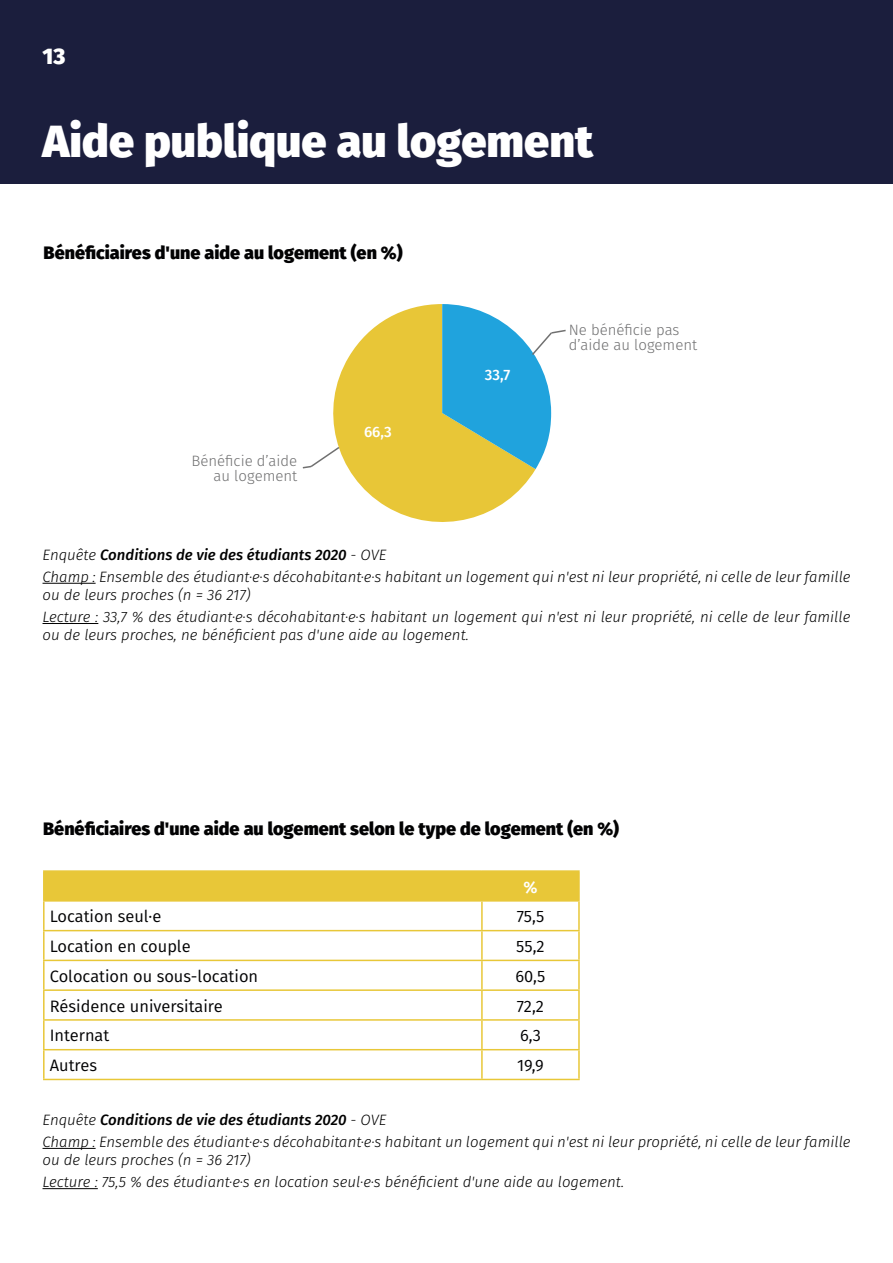
<style>
.page{position:relative;width:893px;height:1263px;background:#fff}
.page>*{position:absolute;margin:0;border:0;box-sizing:border-box;transform-origin:0 0}
.t1{font:800 45px "Fira Sans";color:#fff}
.t2{font:800 22.5px "Fira Sans";color:#fff}
.t3{font:800 18px "Fira Sans";color:#020203}
.t4{font:16.5px "Fira Sans";color:#020203}
.t5{font:600 16.5px "Fira Sans";color:#fff}
.t6{font:italic 300 15px/22.2px "Fira Sans";color:#000}
.t7{font:300 15px/15px "Fira Sans";color:#707071}
.t8{font:500 15px "Fira Sans";color:#fff}
.s1{font-weight:500}
</style>
<div class="page">
<div style="left:0;top:0;width:893px;height:184px;background:#1b1e3d"></div>
<hr style="left:43px;top:583px;width:53px;height:1px;background:#000">
<hr style="left:43px;top:623px;width:55px;height:1px;background:#000">
<svg style="left:333px;top:304px;width:203px;height:218px;fill:#e8c637"></svg>
<svg style="left:442px;top:304px;width:124px;height:165px"></svg>
<svg style="left:302px;top:445px;width:39px;height:24px"></svg>
<hr style="left:43px;top:1148px;width:53px;height:1px;background:#000">
<hr style="left:43px;top:1188px;width:55px;height:1px;background:#000">
<div style="left:45px;top:872px;width:533px;height:28px;background:#e8c738"></div>
<hr style="left:43px;top:901px;width:2px;height:29px;background:#e8c738">
<hr style="left:481px;top:901px;width:2px;height:29px;background:#e8c738">
<hr style="left:578px;top:901px;width:2px;height:29px;background:#e8c738">
<hr style="left:43px;top:930px;width:439px;height:1px;background:#e8c738">
<hr style="left:43px;top:931px;width:2px;height:29px;background:#e8c738">
<hr style="left:482px;top:930px;width:98px;height:1px;background:#e8c738">
<hr style="left:481px;top:931px;width:2px;height:29px;background:#e8c738">
<hr style="left:578px;top:931px;width:2px;height:29px;background:#e8c738">
<hr style="left:43px;top:960px;width:439px;height:1px;background:#e8c738">
<hr style="left:43px;top:961px;width:2px;height:28px;background:#e8c738">
<hr style="left:482px;top:960px;width:98px;height:1px;background:#e8c738">
<hr style="left:481px;top:961px;width:2px;height:28px;background:#e8c738">
<hr style="left:578px;top:961px;width:2px;height:28px;background:#e8c738">
<hr style="left:43px;top:989px;width:439px;height:2px;background:#e8c738">
<hr style="left:43px;top:991px;width:2px;height:28px;background:#e8c738">
<hr style="left:482px;top:989px;width:98px;height:2px;background:#e8c738">
<hr style="left:481px;top:991px;width:2px;height:28px;background:#e8c738">
<hr style="left:578px;top:991px;width:2px;height:28px;background:#e8c738">
<hr style="left:43px;top:1019px;width:439px;height:2px;background:#e8c738">
<hr style="left:43px;top:1021px;width:2px;height:28px;background:#e8c738">
<hr style="left:482px;top:1019px;width:98px;height:2px;background:#e8c738">
<hr style="left:481px;top:1021px;width:2px;height:28px;background:#e8c738">
<hr style="left:578px;top:1021px;width:2px;height:28px;background:#e8c738">
<hr style="left:43px;top:1049px;width:439px;height:1px;background:#e8c738">
<hr style="left:43px;top:1050px;width:2px;height:29px;background:#e8c738">
<hr style="left:482px;top:1049px;width:98px;height:1px;background:#e8c738">
<hr style="left:481px;top:1050px;width:2px;height:29px;background:#e8c738">
<hr style="left:578px;top:1050px;width:2px;height:29px;background:#e8c738">
<hr style="left:43px;top:1079px;width:439px;height:1px;background:#e8c738">
<hr style="left:482px;top:1079px;width:98px;height:1px;background:#e8c738">
<hr style="left:43px;top:870px;width:439px;height:2px;background:#e8c738">
<hr style="left:43px;top:872px;width:2px;height:28px;background:#e8c738">
<hr style="left:482px;top:870px;width:98px;height:2px;background:#e8c738">
<hr style="left:481px;top:872px;width:2px;height:28px;background:#e8c738">
<hr style="left:578px;top:872px;width:2px;height:28px;background:#e8c738">
<hr style="left:43px;top:900px;width:439px;height:2px;background:#e8c738">
<hr style="left:482px;top:900px;width:98px;height:2px;background:#e8c738">
<h2 class="t2" style="left:43px;top:36px;width:24px">13</h2>
<h1 class="t1" style="left:43px;top:101px;width:552px">Aide publique au logement</h1>
<p class="t3" style="left:44px;top:237px;width:360px">Bénéficiaires d'une aide au logement (en %)</p>
<p class="t7" style="left:191px;top:453px;width:107px;text-align:right">Bénéficie d’aide au logement</p>
<p class="t8" style="left:364px;top:420px;width:29px">66,3</p>
<p class="t8" style="left:485px;top:362px;width:27px">33,7</p>
<p class="t7" style="left:569px;top:322px;width:130px">Ne bénéficie pas d’aide au logement</p>
<p class="t6" style="left:43px;top:543px;width:809px">Enquête <span class="s1">Conditions de vie des étudiants 2020</span> - OVE<br>Champ : Ensemble des étudiant·e·s décohabitant·e·s habitant un logement qui n'est ni leur propriété, ni celle de leur famille</p>
<p class="t6" style="left:43px;top:583px;width:809px">ou de leurs proches (n = 36 217)<br>Lecture : 33,7 % des étudiant·e·s décohabitant·e·s habitant un logement qui n'est ni leur propriété, ni celle de leur famille</p>
<p class="t6" style="left:43px;top:624px;width:428px">ou de leurs proches, ne bénéficient pas d'une aide au logement.</p>
<p class="t3" style="left:43px;top:813px;width:578px">Bénéficiaires d'une aide au logement selon le type de logement (en %)</p>
<p class="t5" style="left:523px;top:873px;width:16px">%</p>
<p class="t4" style="left:50px;top:904px;width:113px">Location seul·e</p>
<p class="t4" style="left:517px;top:904px;width:29px">75,5</p>
<p class="t4" style="left:50px;top:934px;width:142px">Location en couple</p>
<p class="t4" style="left:516px;top:934px;width:30px">55,2</p>
<p class="t4" style="left:50px;top:964px;width:210px">Colocation ou sous-location</p>
<p class="t4" style="left:515px;top:964px;width:31px">60,5</p>
<p class="t4" style="left:50px;top:993px;width:175px">Résidence universitaire</p>
<p class="t4" style="left:517px;top:993px;width:29px">72,2</p>
<p class="t4" style="left:50px;top:1023px;width:61px">Internat</p>
<p class="t4" style="left:520px;top:1023px;width:22px">6,3</p>
<p class="t4" style="left:50px;top:1053px;width:49px">Autres</p>
<p class="t4" style="left:517px;top:1053px;width:28px">19,9</p>
<p class="t6" style="left:43px;top:1108px;width:809px">Enquête <span class="s1">Conditions de vie des étudiants 2020</span> - OVE<br>Champ : Ensemble des étudiant·e·s décohabitant·e·s habitant un logement qui n'est ni leur propriété, ni celle de leur famille</p>
<p class="t6" style="left:43px;top:1148px;width:583px">ou de leurs proches (n = 36 217)<br>Lecture : 75,5 % des étudiant·e·s en location seul·e·s bénéficient d'une aide au logement.</p>
</div>
